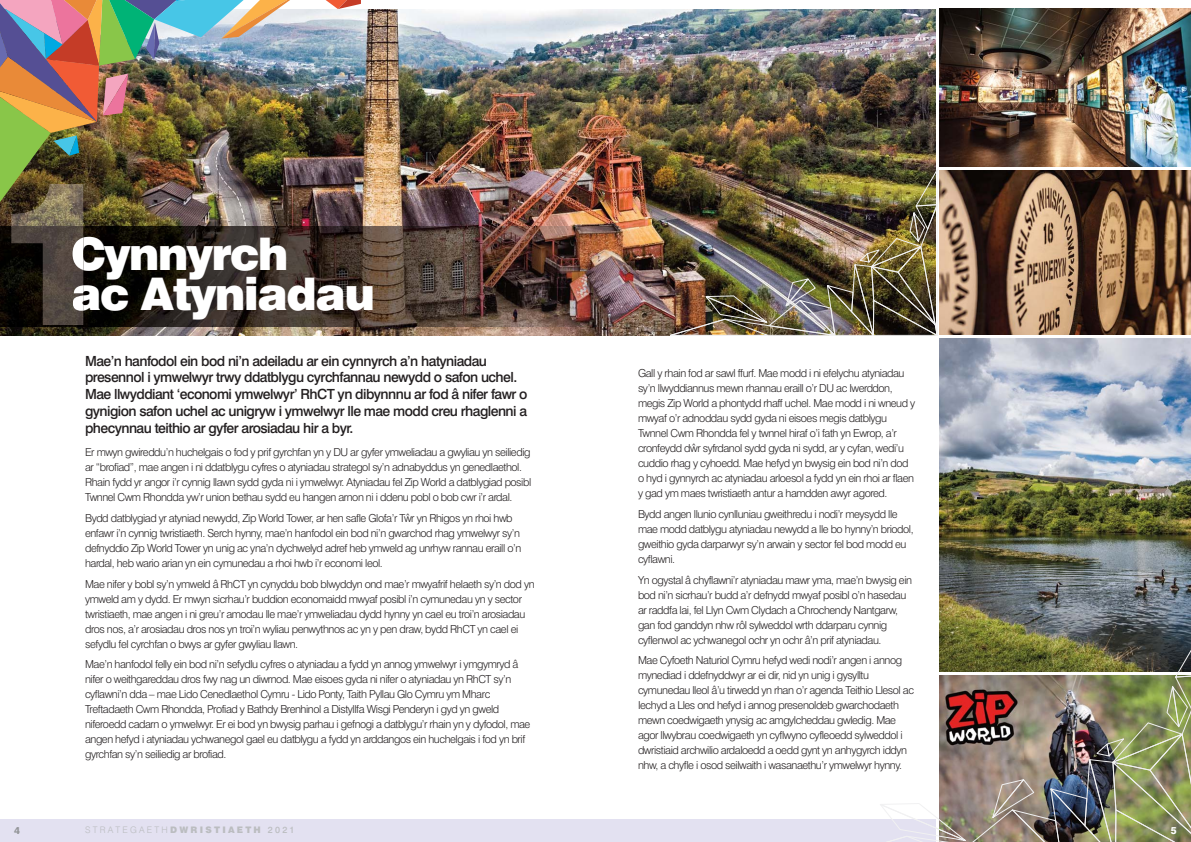
<style>
.page{position:relative;width:1191px;height:842px;background:#fff}
.page>*{position:absolute;margin:0;border:0;box-sizing:border-box;transform-origin:0 0}
.t1{font:900 45px/40px "Swiss 721 BT";letter-spacing:-.04em;color:#fff}
.t2{font:500 14px/16.8px "Swiss 721 BT";letter-spacing:-.04em;color:#231f20}
.t3{font:300 11px/15px "Swiss 721 BT";letter-spacing:-.04em;color:#231f20}
.t4{font:800 10px "Swiss 721 BT";color:#939598}
.t5{font:800 10px "Swiss 721 BT";color:#fff}
.t6{font:300 9px "Swiss 721 BT";letter-spacing:.25em;color:#bbbdc0}
.s1{font-weight:900}
.s2{font-weight:500}
</style>
<div class="page">
<div style="left:0;top:819px;width:1191px;height:23px;background:#e3e1f1"></div>
<img style="left:0;top:9px;width:935px;height:326px">
<img style="left:939px;top:9px;width:252px;height:158px">
<svg style="left:939px;top:170px;width:252px;height:165px;background:#7d5f47"></svg>
<img style="left:939px;top:338px;width:252px;height:288px">
<img style="left:0;top:227px;width:638px;height:99px">
<img style="left:11px;top:221px;width:72px;height:104px">
<svg style="left:73px;top:238px;width:10px;height:32px"></svg>
<svg style="left:73px;top:285px;width:10px;height:26px"></svg>
<img style="left:0;top:0;width:361px;height:221px">
<img style="left:880px;top:626px;width:311px;height:216px">
<img style="left:670px;top:170px;width:267px;height:165px">
<img style="left:939px;top:675px;width:84px;height:84px">
<h1 class="t1" style="left:71px;top:238px;width:306px">Cynnyrch<br>ac Atyniadau</h1>
<p class="t2" style="left:85px;top:354px;width:444px">Mae’n hanfodol ein bod ni’n adeiladu ar ein cynnyrch a’n hatyniadau presennol i ymwelwyr trwy ddatblygu cyrchfannau newydd o safon uchel.<br>Mae llwyddiant ‘economi ymwelwyr’ RhCT yn dibynnnu ar fod â nifer fawr o gynigion safon uchel ac unigryw i ymwelwyr lle mae modd creu rhaglenni a phecynnau teithio ar gyfer arosiadau hir a byr.</p>
<p class="t3" style="left:85px;top:446px;width:448px">Er mwyn gwireddu’n huchelgais o fod y prif gyrchfan yn y DU ar gyfer ymweliadau a gwyliau yn seiliedig ar “brofiad”, mae angen i ni ddatblygu cyfres o atyniadau strategol sy’n adnabyddus yn genedlaethol.<br>Rhain fydd yr angor i’r cynnig llawn sydd gyda ni i ymwelwyr. Atyniadau fel Zip World a datblygiad posibl Twnnel Cwm Rhondda yw’r union bethau sydd eu hangen arnon ni i ddenu pobl o bob cwr i’r ardal.</p>
<p class="t3" style="left:85px;top:512px;width:438px">Bydd datblygiad yr atyniad newydd, Zip World Tower, ar hen safle Glofa’r Twˆr yn Rhigos yn rhoi hwb enfawr i’n cynnig twristiaeth. Serch hynny, mae’n hanfodol ein bod ni’n gwarchod rhag ymwelwyr sy’n defnyddio Zip World Tower yn unig ac yna’n dychwelyd adref heb ymweld ag unrhyw rannau eraill o’n hardal, heb wario arian yn ein cymunedau a rhoi hwb i’r economi leol.</p>
<p class="t3" style="left:85px;top:577px;width:451px">Mae nifer y bobl sy’n ymweld â RhCT yn cynyddu bob blwyddyn ond mae’r mwyafrif helaeth sy’n dod yn ymweld am y dydd. Er mwyn sicrhau’r buddion economaidd mwyaf posibl i’n cymunedau yn y sector twristiaeth, mae angen i ni greu’r amodau lle mae’r ymweliadau dydd hynny yn cael eu troi’n arosiadau dros nos, a’r arosiadau dros nos yn troi’n wyliau penwythnos ac yn y pen draw, bydd RhCT yn cael ei sefydlu fel cyrchfan o bwys ar gyfer gwyliau llawn.</p>
<p class="t3" style="left:85px;top:658px;width:447px">Mae’n hanfodol felly ein bod ni’n sefydlu cyfres o atyniadau a fydd yn annog ymwelwyr i ymgymryd â nifer o weithgareddau dros fwy nag un diwrnod. Mae eisoes gyda ni nifer o atyniadau yn RhCT sy’n cyflawni’n dda – mae Lido Cenedlaethol Cymru - Lido Ponty, Taith Pyllau Glo Cymru ym Mharc Treftadaeth Cwm Rhondda, Profiad y Bathdy Brenhinol a Distyllfa Wisgi Penderyn i gyd yn gweld niferoedd cadarn o ymwelwyr. Er ei bod yn bwysig parhau i gefnogi a datblygu’r rhain yn y dyfodol, mae angen hefyd i atyniadau ychwanegol gael eu datblygu a fydd yn arddangos ein huchelgais i fod yn brif gyrchfan sy’n seiliedig ar brofiad.</p>
<p class="t4" style="left:14px;top:826px;width:7px">4</p>
<p class="t6" style="left:85px;top:827px;width:211px">STRATEGAETH<span class="s1">DWRISTIAETH</span> <span class="s2">2021</span></p>
<p class="t3" style="left:638px;top:367px;width:279px">Gall y rhain fod ar sawl ffurf. Mae modd i ni efelychu atyniadau sy’n llwyddiannus mewn rhannau eraill o’r DU ac Iwerddon, megis Zip World a phontydd rhaff uchel. Mae modd i ni wneud y mwyaf o’r adnoddau sydd gyda ni eisoes megis datblygu Twnnel Cwm Rhondda fel y twnnel hiraf o’i fath yn Ewrop, a’r cronfeydd dwˆr syfrdanol sydd gyda ni sydd, ar y cyfan, wedi’u cuddio rhag y cyhoedd. Mae hefyd yn bwysig ein bod ni’n dod o hyd i gynnyrch ac atyniadau arloesol a fydd yn ein rhoi ar flaen y gad ym maes twristiaeth antur a hamdden awyr agored.</p>
<p class="t3" style="left:638px;top:508px;width:277px">Bydd angen llunio cynlluniau gweithredu i nodi’r meysydd lle mae modd datblygu atyniadau newydd a lle bo hynny’n briodol, gweithio gyda darparwyr sy’n arwain y sector fel bod modd eu cyflawni.</p>
<p class="t3" style="left:638px;top:573px;width:275px">Yn ogystal â chyflawni’r atyniadau mawr yma, mae’n bwysig ein bod ni’n sicrhau’r budd a’r defnydd mwyaf posibl o’n hasedau ar raddfa lai, fel Llyn Cwm Clydach a Chrochendy Nantgarw, gan fod ganddyn nhw rôl sylweddol wrth ddarparu cynnig cyflenwol ac ychwanegol ochr yn ochr â’n prif atyniadau.</p>
<p class="t3" style="left:638px;top:654px;width:277px">Mae Cyfoeth Naturiol Cymru hefyd wedi nodi’r angen i annog mynediad i ddefnyddwyr ar ei dir, nid yn unig i gysylltu cymunedau lleol â’u tirwedd yn rhan o’r agenda Teithio Llesol ac Iechyd a Lles ond hefyd i annog presenoldeb gwarchodaeth mewn coedwigaeth ynysig ac amgylcheddau gwledig. Mae agor llwybrau coedwigaeth yn cyflwyno cyfleoedd sylweddol i dwristiaid archwilio ardaloedd a oedd gynt yn anhygyrch iddyn nhw, a chyfle i osod seilwaith i wasanaethu’r ymwelwyr hynny.</p>
<p class="t5" style="left:1170px;top:826px;width:7px">5</p>
</div>
